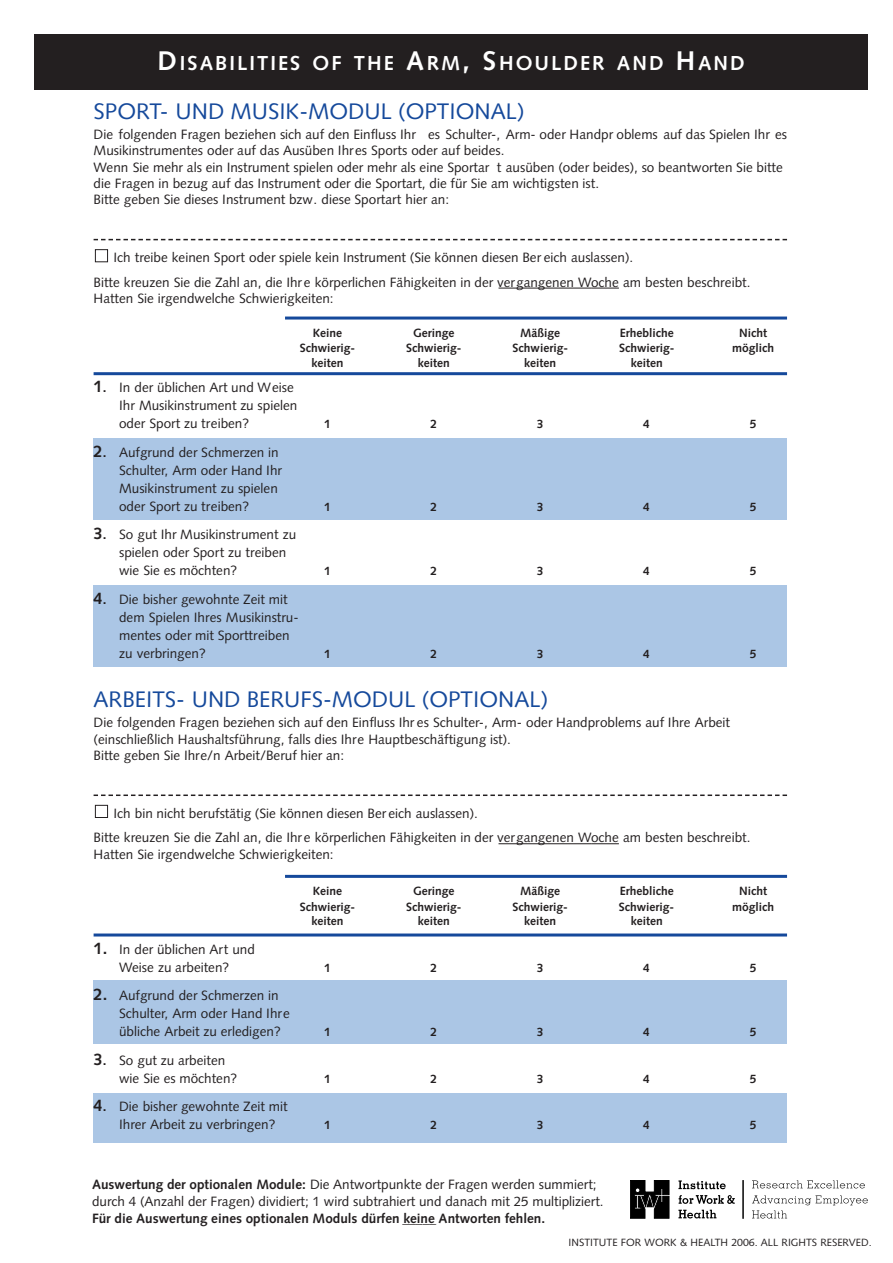
<style>
.page{position:relative;width:893px;height:1263px;background:#fff}
.page>*{position:absolute;margin:0;border:0;box-sizing:border-box;transform-origin:0 0}
.t1{font:22.5px "Syntax";color:#15499b}
.t2{font:700 20.25px "Syntax";letter-spacing:.1em;color:#fff}
.t3{font:13.5px/18px "Syntax";color:#231f20}
.t4{font:700 13.5px "Syntax";color:#231f20}
.t5{font:700 12px "Syntax";color:#231f20}
.t6{font:10.5px "Syntax";color:#231f20}
.s1{font-size:27px}
.s2{font-weight:700;font-size:16.5px}
.s3{font-weight:700}
.s4{font-weight:400}
</style>
<div class="page">
<div style="left:94px;top:981px;width:693px;height:63px;background:#abc6e5"></div>
<div style="left:94px;top:1093px;width:693px;height:49px;background:#abc6e5"></div>
<div style="left:94px;top:438px;width:693px;height:81px;background:#abc6e5"></div>
<div style="left:94px;top:585px;width:693px;height:81px;background:#abc6e5"></div>
<svg style="left:94px;top:239px;width:693px;height:1px"></svg>
<svg style="left:498px;top:288px;width:18px;height:1px"></svg>
<hr style="left:516px;top:288px;width:75px;height:1px;background:#231f20">
<svg style="left:591px;top:288px;width:28px;height:1px"></svg>
<hr style="left:285px;top:317px;width:502px;height:3px;background:#15499b">
<hr style="left:94px;top:372px;width:693px;height:3px;background:#15499b">
<svg style="left:94px;top:795px;width:693px;height:1px"></svg>
<svg style="left:498px;top:843px;width:18px;height:1px"></svg>
<hr style="left:516px;top:843px;width:75px;height:1px;background:#231f20">
<svg style="left:591px;top:843px;width:28px;height:1px"></svg>
<hr style="left:285px;top:875px;width:502px;height:3px;background:#15499b">
<hr style="left:94px;top:934px;width:693px;height:3px;background:#15499b">
<div style="left:95px;top:805px;width:13px;height:13px;border:1px solid #231f20"></div>
<div style="left:95px;top:249px;width:13px;height:13px;border:1px solid #231f20"></div>
<div style="left:34px;top:34px;width:833px;height:55px;background:#231f20"></div>
<hr style="left:742px;top:1180px;width:1px;height:39px;background:#000">
<svg style="left:630px;top:1180px;width:39px;height:38px"></svg>
<svg style="left:678px;top:1180px;width:47px;height:9px"></svg>
<svg style="left:678px;top:1195px;width:56px;height:9px"></svg>
<svg style="left:678px;top:1210px;width:38px;height:8px"></svg>
<svg style="left:752px;top:1180px;width:113px;height:8px"></svg>
<svg style="left:752px;top:1196px;width:115px;height:9px"></svg>
<svg style="left:752px;top:1211px;width:35px;height:7px"></svg>
<h2 class="t2" style="left:158px;top:51px;width:588px"><span class="s1">D</span>ISABILITIES OF THE <span class="s1">A</span>RM<span class="s1">, S</span>HOULDER AND <span class="s1">H</span>AND</h2>
<h1 class="t1" style="left:94px;top:98px;width:432px">SPORT- UND MUSIK-MODUL (OPTIONAL)</h1>
<p class="t3" style="left:94px;top:127px;width:695px;line-height:16.2px">Die folgenden Fragen beziehen sich auf den Einfluss Ihr es Schulter-, Arm- oder Handpr oblems auf das Spielen Ihr es Musikinstrumentes oder auf das Ausüben Ihres Sports oder auf beides.<br>Wenn Sie mehr als ein Instrument spielen oder mehr als eine Sportar t ausüben (oder beides), so beantworten Sie bitte die Fragen in bezug auf das Instrument oder die Sportart, die für Sie am wichtigsten ist.<br>Bitte geben Sie dieses Instrument bzw. diese Sportart hier an:</p>
<p class="t3" style="left:94px;top:245px;width:658px;line-height:24.6px;text-indent:20px">Ich treibe keinen Sport oder spiele kein Instrument (Sie können diesen Ber eich auslassen).<br>Bitte kreuzen Sie die Zahl an, die Ihre körperlichen Fähigkeiten in der vergangenen Woche am besten beschreibt.</p>
<p class="t3" style="left:94px;top:289px;width:242px">Hatten Sie irgendwelche Schwierigkeiten:</p>
<p class="t5" style="left:313px;top:326px;width:31px">Keine</p>
<p class="t5" style="left:413px;top:326px;width:43px">Geringe</p>
<p class="t5" style="left:520px;top:326px;width:42px">Mäßige</p>
<p class="t5" style="left:619px;top:326px;width:56px">Erhebliche</p>
<p class="t5" style="left:739px;top:326px;width:29px">Nicht</p>
<p class="t5" style="left:300px;top:341px;width:57px">Schwierig-</p>
<p class="t5" style="left:406px;top:341px;width:57px">Schwierig-</p>
<p class="t5" style="left:512px;top:341px;width:57px">Schwierig-</p>
<p class="t5" style="left:619px;top:341px;width:57px">Schwierig-</p>
<p class="t5" style="left:732px;top:341px;width:44px">möglich</p>
<p class="t5" style="left:311px;top:356px;width:34px">keiten</p>
<p class="t5" style="left:418px;top:356px;width:34px">keiten</p>
<p class="t5" style="left:524px;top:356px;width:34px">keiten</p>
<p class="t5" style="left:630px;top:356px;width:34px">keiten</p>
<p class="t3" style="left:119px;top:379px;width:180px;text-indent:-26px"><span class="s2">1</span><span class="s3">.</span> In der üblichen Art und Weise<br>Ihr Musikinstrument zu spielen oder Sport zu treiben?</p>
<p class="t5" style="left:324px;top:417px;width:8px">1</p>
<p class="t5" style="left:430px;top:417px;width:8px">2</p>
<p class="t5" style="left:537px;top:417px;width:8px">3</p>
<p class="t5" style="left:643px;top:417px;width:8px">4</p>
<p class="t5" style="left:749px;top:417px;width:8px">5</p>
<p class="t3" style="left:119px;top:443px;width:164px;text-indent:-26px"><span class="s2">2</span><span class="s3">.</span> Aufgrund der Schmerzen in<br>Schulter, Arm oder Hand Ihr<br>Musikinstrument zu spielen oder Sport zu treiben?</p>
<p class="t3" style="left:119px;top:526px;width:179px;text-indent:-26px"><span class="s2">3</span><span class="s3">.</span> So gut Ihr Musikinstrument zu spielen oder Sport zu treiben wie Sie es möchten?</p>
<p class="t5" style="left:324px;top:500px;width:8px">1</p>
<p class="t5" style="left:430px;top:500px;width:8px">2</p>
<p class="t5" style="left:537px;top:500px;width:8px">3</p>
<p class="t5" style="left:643px;top:500px;width:8px">4</p>
<p class="t5" style="left:749px;top:500px;width:8px">5</p>
<p class="t5" style="left:324px;top:564px;width:8px">1</p>
<p class="t5" style="left:430px;top:564px;width:8px">2</p>
<p class="t5" style="left:537px;top:564px;width:8px">3</p>
<p class="t5" style="left:643px;top:564px;width:8px">4</p>
<p class="t5" style="left:749px;top:564px;width:8px">5</p>
<p class="t3" style="left:119px;top:590px;width:181px;text-indent:-26px"><span class="s2">4</span><span class="s3">.</span> Die bisher gewohnte Zeit mit dem Spielen Ihres Musikinstru&shy;mentes oder mit Sporttreiben zu verbringen?</p>
<p class="t5" style="left:324px;top:647px;width:8px">1</p>
<p class="t5" style="left:430px;top:647px;width:8px">2</p>
<p class="t5" style="left:537px;top:647px;width:8px">3</p>
<p class="t5" style="left:643px;top:647px;width:8px">4</p>
<p class="t5" style="left:749px;top:647px;width:8px">5</p>
<h1 class="t1" style="left:94px;top:686px;width:456px">ARBEITS- UND BERUFS-MODUL (OPTIONAL)</h1>
<p class="t3" style="left:94px;top:715px;width:638px;line-height:16.2px">Die folgenden Fragen beziehen sich auf den Einfluss Ihr es Schulter-, Arm- oder Handproblems auf Ihre Arbeit (einschließlich Haushaltsführung, falls dies Ihre Hauptbeschäftigung ist).<br>Bitte geben Sie Ihre/n Arbeit/Beruf hier an:</p>
<p class="t3" style="left:94px;top:801px;width:658px;line-height:24.6px;text-indent:20px">Ich bin nicht berufstätig (Sie können diesen Ber eich auslassen).<br>Bitte kreuzen Sie die Zahl an, die Ihre körperlichen Fähigkeiten in der vergangenen Woche am besten beschreibt.</p>
<p class="t3" style="left:94px;top:845px;width:242px">Hatten Sie irgendwelche Schwierigkeiten:</p>
<p class="t5" style="left:313px;top:884px;width:31px">Keine</p>
<p class="t5" style="left:413px;top:884px;width:43px">Geringe</p>
<p class="t5" style="left:520px;top:884px;width:42px">Mäßige</p>
<p class="t5" style="left:619px;top:884px;width:56px">Erhebliche</p>
<p class="t5" style="left:739px;top:884px;width:29px">Nicht</p>
<p class="t5" style="left:300px;top:900px;width:57px">Schwierig-</p>
<p class="t5" style="left:406px;top:900px;width:57px">Schwierig-</p>
<p class="t5" style="left:512px;top:900px;width:57px">Schwierig-</p>
<p class="t5" style="left:619px;top:900px;width:57px">Schwierig-</p>
<p class="t5" style="left:732px;top:900px;width:43px">möglich</p>
<p class="t5" style="left:311px;top:914px;width:34px">keiten</p>
<p class="t5" style="left:418px;top:914px;width:34px">keiten</p>
<p class="t5" style="left:524px;top:914px;width:34px">keiten</p>
<p class="t5" style="left:630px;top:914px;width:34px">keiten</p>
<p class="t3" style="left:94px;top:940px;width:163px;text-align:center"><span class="s2">1.</span> In der üblichen Art und<br>Weise zu arbeiten?</p>
<p class="t5" style="left:324px;top:961px;width:8px">1</p>
<p class="t5" style="left:430px;top:961px;width:8px">2</p>
<p class="t5" style="left:537px;top:961px;width:8px">3</p>
<p class="t5" style="left:643px;top:961px;width:8px">4</p>
<p class="t5" style="left:749px;top:961px;width:8px">5</p>
<p class="t3" style="left:119px;top:986px;width:172px;text-indent:-26px"><span class="s2">2.</span> Aufgrund der Schmerzen in<br>Schulter, Arm oder Hand Ihre übliche Arbeit zu erledigen?</p>
<p class="t3" style="left:119px;top:1051px;width:120px;text-indent:-26px"><span class="s2">3</span><span class="s3">.</span> So gut zu arbeiten wie Sie es möchten?</p>
<p class="t3" style="left:119px;top:1097px;width:170px;text-indent:-26px"><span class="s2">4</span><span class="s3">.</span> Die bisher gewohnte Zeit mit<br>Ihrer Arbeit zu verbringen?</p>
<p class="t5" style="left:324px;top:1025px;width:8px">1</p>
<p class="t5" style="left:430px;top:1025px;width:8px">2</p>
<p class="t5" style="left:537px;top:1025px;width:8px">3</p>
<p class="t5" style="left:643px;top:1025px;width:8px">4</p>
<p class="t5" style="left:749px;top:1025px;width:8px">5</p>
<p class="t5" style="left:324px;top:1072px;width:8px">1</p>
<p class="t5" style="left:430px;top:1072px;width:8px">2</p>
<p class="t5" style="left:537px;top:1072px;width:8px">3</p>
<p class="t5" style="left:643px;top:1072px;width:8px">4</p>
<p class="t5" style="left:749px;top:1072px;width:8px">5</p>
<p class="t5" style="left:324px;top:1118px;width:8px">1</p>
<p class="t5" style="left:430px;top:1118px;width:8px">2</p>
<p class="t5" style="left:537px;top:1118px;width:8px">3</p>
<p class="t5" style="left:643px;top:1118px;width:8px">4</p>
<p class="t5" style="left:749px;top:1118px;width:8px">5</p>
<p class="t3" style="left:92px;top:1176px;width:513px;line-height:17.2px"><span class="s3">Auswertung der optionalen Module:</span> Die Antwortpunkte der Fragen werden summiert; durch 4 (Anzahl der Fragen) dividiert; 1 wird subtrahiert und danach mit 25 multipliziert.</p>
<p class="t4" style="left:92px;top:1211px;width:344px">Für die Auswertung eines optionalen Moduls dürfen keine</p>
<p class="t4" style="left:402px;top:1211px;width:144px"><span class="s4">_____</span> Antworten fehlen.</p>
<p class="t6" style="left:568px;top:1236px;width:304px">INSTITUTE FOR WORK &amp; HEALTH 2006. ALL RIGHTS RESERVED.</p>
</div>
